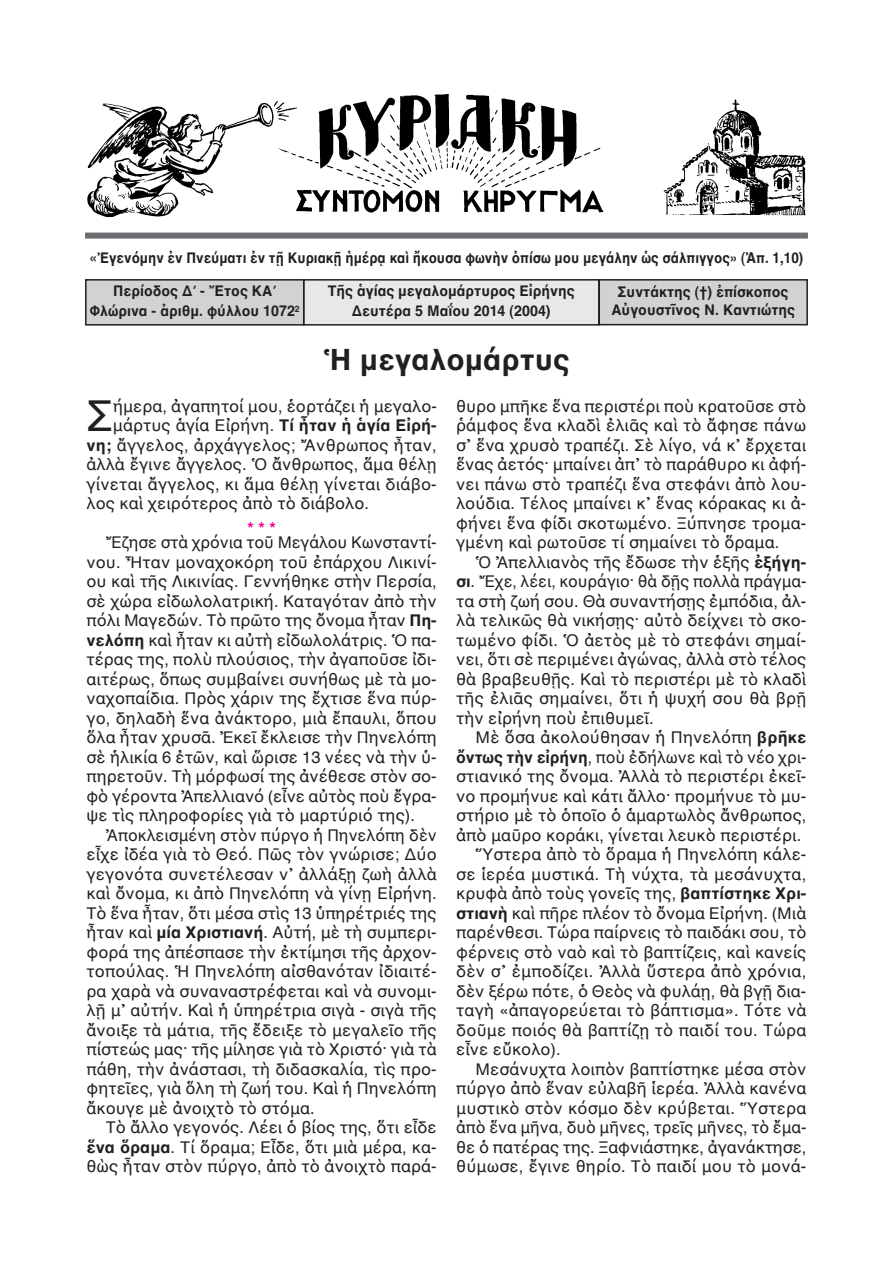
<style>
.page{position:relative;width:893px;height:1263px;background:#fff}
.page>*{position:absolute;margin:0;border:0;box-sizing:border-box;transform-origin:0 0}
.t1{font:43.5px "AL Helvetica";color:#231f20}
.t2{font:700 30px "AL Helvetica";color:#231f20}
.t3{font:16.5px/19.5px "AL Helvetica";color:#231f20;text-align:justify}
.t4{font:700 16.5px "AL Helvetica";color:#ed028c}
.t5{font:700 15px/19.5px "AL Helvetica";color:#231f20;text-align:center;scale:.95 1}
.t6{font:700 15px "AL Helvetica";color:#231f20;scale:.9 1}
.s1{font-weight:700}
</style>
<div class="page">
<div style="left:304px;top:280px;width:295px;height:45px;background:#e7e8e9"></div>
<div style="left:303px;top:279px;width:297px;height:47px;border:2px solid #231f20"></div>
<div style="left:86px;top:280px;width:218px;height:45px;background:#d1d2d4"></div>
<div style="left:85px;top:279px;width:219px;height:47px;border:2px solid #231f20"></div>
<div style="left:599px;top:280px;width:208px;height:45px;background:#d1d2d4"></div>
<div style="left:598px;top:279px;width:210px;height:46px;border:2px solid #231f20"></div>
<div style="left:85px;top:233px;width:723px;height:6px;background:#6c6d70"></div>
<img style="left:87px;top:94px;width:719px;height:124px">
<p class="t6" style="left:90px;top:249px;width:794px">«Ἐγενόμην ἐν Πνεύματι ἐν τῇ Κυριακῇ ἡμέρᾳ καὶ ἤκουσα φωνὴν ὀπίσω μου μεγάλην ὡς σάλπιγγος» (Ἀπ. 1,10)</p>
<p class="t5" style="left:328px;top:281px;width:262px">Τῆς ἁγίας μεγαλομάρτυρος Εἰρήνης<br>Δευτέρα 5 Μαΐου 2014 (2004)</p>
<p class="t5" style="left:90px;top:281px;width:222px">Περίοδος Δ΄ - Ἔτος ΚΑ΄<br>Φλώρινα - ἀριθμ. φύλλου 1072<sup>2</sup></p>
<p class="t5" style="left:611px;top:283px;width:195px;line-height:18px">Συντάκτης (†) ἐπίσκοπος<br>Αὐγουστῖνος Ν. Καντιώτης</p>
<h2 class="t2" style="left:323px;top:341px;width:248px">Ἡ μεγαλομάρτυς</h2>
<h1 class="t1" style="left:87px;top:390px;width:28px">Σ</h1>
<p class="t3" style="left:113px;top:396px;width:325px">ήμερα, ἀγαπητοί μου, ἑορτάζει ἡ μεγαλο-</p>
<p class="t3" style="left:113px;top:415px;width:325px">μάρτυς ἁγία Εἰρήνη. <span class="s1">Τί ἦταν ἡ ἁγία Εἰρή-</span></p>
<p class="t3" style="left:87px;top:435px;width:352px"><span class="s1">νη;</span> ἄγγελος, ἀρχάγγελος; Ἄνθρωπος ἦταν,</p>
<p class="t3" style="left:87px;top:454px;width:352px">ἀλλὰ ἔγινε ἄγγελος. Ὁ ἄνθρωπος, ἅμα θέλῃ</p>
<p class="t3" style="left:87px;top:474px;width:352px">γίνεται ἄγγελος, κι ἅμα θέλῃ γίνεται διάβο-</p>
<p class="t3" style="left:87px;top:493px;width:284px">λος καὶ χειρότερος ἀπὸ τὸ διάβολο.</p>
<p class="t4" style="left:247px;top:518px;width:30px">***</p>
<p class="t3" style="left:87px;top:532px;width:352px;text-indent:19px">Ἔζησε στὰ χρόνια τοῦ Μεγάλου Κωνσταντί&shy;νου. Ἦταν μοναχοκόρη τοῦ ἐπάρχου Λικινί&shy;ου καὶ τῆς Λικινίας. Γεννήθηκε στὴν Περσία, σὲ χώρα εἰδωλολατρική. Καταγόταν ἀπὸ τὴν πόλι Μαγεδών. Τὸ πρῶτο της ὄνομα ἦταν <span class="s1">Πη&shy;νελόπη</span> καὶ ἦταν κι αὐτὴ εἰδωλολάτρις. Ὁ πα&shy;τέρας της, πολὺ πλούσιος, τὴν ἀγαποῦσε ἰδι&shy;αιτέρως, ὅπως συμβαίνει συνήθως μὲ τὰ μο&shy;ναχοπαίδια. Πρὸς χάριν της ἔχτισε ἕνα πύρ&shy;γο, δηλαδὴ ἕνα ἀνάκτορο, μιὰ ἔπαυλι, ὅπου ὅλα ἦταν χρυσᾶ. Ἐκεῖ ἔκλεισε τὴν Πηνελόπη σὲ ἡλικία 6 ἐτῶν, καὶ ὥρισε 13 νέες νὰ τὴν ὑ&shy;πηρετοῦν. Τὴ μόρφωσί της ἀνέθεσε στὸν σο&shy;φὸ γέροντα Ἀπελλιανό (εἶνε αὐτὸς ποὺ ἔγρα&shy;ψε τὶς πληροφορίες γιὰ τὸ μαρτύριό της).</p>
<p class="t3" style="left:86px;top:825px;width:352px;text-indent:19px">Ἀποκλεισμένη στὸν πύργο ἡ Πηνελόπη δὲν εἶχε ἰδέα γιὰ τὸ Θεό. Πῶς τὸν γνώρισε; Δύο γεγονότα συνετέλεσαν ν᾿ ἀλλάξῃ ζωὴ ἀλλὰ καὶ ὄνομα, κι ἀπὸ Πηνελόπη νὰ γίνῃ Εἰρήνη.<br>Τὸ ἕνα ἦταν, ὅτι μέσα στὶς 13 ὑπηρέτριές της ἦταν καὶ <span class="s1">μία Χριστιανή</span>. Αὐτή, μὲ τὴ συμπερι&shy;φορά της ἀπέσπασε τὴν ἐκτίμησι τῆς ἀρχον&shy;τοπούλας. Ἡ Πηνελόπη αἰσθανόταν ἰδιαιτέ&shy;ρα χαρὰ νὰ συναναστρέφεται καὶ νὰ συνομι&shy;λῇ μ᾿ αὐτήν. Καὶ ἡ ὑπηρέτρια σιγὰ - σιγὰ τῆς ἄνοιξε τὰ μάτια, τῆς ἔδειξε τὸ μεγαλεῖο τῆς πίστεώς μας· τῆς μίλησε γιὰ τὸ Χριστό· γιὰ τὰ πάθη, τὴν ἀνάστασι, τὴ διδασκαλία, τὶς προ&shy;φητεῖες, γιὰ ὅλη τὴ ζωή του. Καὶ ἡ Πηνελόπη ἄκουγε μὲ ἀνοιχτὸ τὸ στόμα.</p>
<p class="t3" style="left:86px;top:1117px;width:352px;text-indent:19px">Τὸ ἄλλο γεγονός. Λέει ὁ βίος της, ὅτι εἶδε <span class="s1">ἕνα ὅραμα</span>. Τί ὅραμα; Εἶδε, ὅτι μιὰ μέρα, κα&shy;θὼς ἦταν στὸν πύργο, ἀπὸ τὸ ἀνοιχτὸ παρά-</p>
<p class="t3" style="left:456px;top:396px;width:352px">θυρο μπῆκε ἕνα περιστέρι ποὺ κρατοῦσε στὸ ῥάμφος ἕνα κλαδὶ ἐλιᾶς καὶ τὸ ἄφησε πάνω σ᾿ ἕνα χρυσὸ τραπέζι. Σὲ λίγο, νά κ᾿ ἔρχεται ἕνας ἀετός· μπαίνει ἀπ᾿ τὸ παράθυρο κι ἀφή&shy;νει πάνω στὸ τραπέζι ἕνα στεφάνι ἀπὸ λου&shy;λούδια. Τέλος μπαίνει κ᾿ ἕνας κόρακας κι ἀ&shy;φήνει ἕνα φίδι σκοτωμένο. Ξύπνησε τρομα&shy;γμένη καὶ ρωτοῦσε τί σημαίνει τὸ ὅραμα.</p>
<p class="t3" style="left:456px;top:552px;width:352px;text-indent:19px">Ὁ Ἀπελλιανὸς τῆς ἔδωσε τὴν ἑξῆς <span class="s1">ἐξήγη&shy;σι</span>. Ἔχε, λέει, κουράγιο· θὰ δῇς πολλὰ πράγμα&shy;τα στὴ ζωή σου. Θὰ συναντήσῃς ἐμπόδια, ἀλ&shy;λὰ τελικῶς θὰ νικήσῃς· αὐτὸ δείχνει τὸ σκο&shy;τωμένο φίδι. Ὁ ἀετὸς μὲ τὸ στεφάνι σημαί&shy;νει, ὅτι σὲ περιμένει ἀγώνας, ἀλλὰ στὸ τέλος θὰ βραβευθῇς. Καὶ τὸ περιστέρι μὲ τὸ κλαδὶ τῆς ἐλιᾶς σημαίνει, ὅτι ἡ ψυχή σου θὰ βρῇ τὴν εἰρήνη ποὺ ἐπιθυμεῖ.</p>
<p class="t3" style="left:475px;top:727px;width:332px">Μὲ ὅσα ἀκολούθησαν ἡ Πηνελόπη <span class="s1">βρῆκε</span></p>
<p class="t3" style="left:456px;top:747px;width:352px"><span class="s1">ὄντως τὴν εἰρήνη</span>, ποὺ ἐδήλωνε καὶ τὸ νέο χρι-</p>
<p class="t3" style="left:456px;top:766px;width:352px">στιανικό της ὄνομα. Ἀλλὰ τὸ περιστέρι ἐκεῖ-</p>
<p class="t3" style="left:456px;top:786px;width:352px">νο προμήνυε καὶ κάτι ἄλλο· προμήνυε τὸ μυ-</p>
<p class="t3" style="left:456px;top:805px;width:352px">στήριο μὲ τὸ ὁποῖο ὁ ἁμαρτωλὸς ἄνθρωπος,</p>
<p class="t3" style="left:456px;top:825px;width:347px">ἀπὸ μαῦρο κοράκι, γίνεται λευκὸ περιστέρι.</p>
<p class="t3" style="left:475px;top:844px;width:332px">Ὕστερα ἀπὸ τὸ ὅραμα ἡ Πηνελόπη κάλε-</p>
<p class="t3" style="left:456px;top:864px;width:352px">σε ἱερέα μυστικά. Τὴ νύχτα, τὰ μεσάνυχτα,</p>
<p class="t3" style="left:456px;top:883px;width:352px">κρυφὰ ἀπὸ τοὺς γονεῖς της, <span class="s1">βαπτίστηκε Χρι-</span></p>
<p class="t3" style="left:456px;top:903px;width:352px"><span class="s1">στιανὴ</span> καὶ πῆρε πλέον τὸ ὄνομα Εἰρήνη. (Μιὰ</p>
<p class="t3" style="left:456px;top:922px;width:352px">παρένθεσι. Τώρα παίρνεις τὸ παιδάκι σου, τὸ</p>
<p class="t3" style="left:456px;top:942px;width:352px">φέρνεις στὸ ναὸ καὶ τὸ βαπτίζεις, καὶ κανείς</p>
<p class="t3" style="left:456px;top:961px;width:352px">δὲν σ᾿ ἐμποδίζει. Ἀλλὰ ὕστερα ἀπὸ χρόνια,</p>
<p class="t3" style="left:456px;top:981px;width:352px">δὲν ξέρω πότε, ὁ Θεὸς νὰ φυλάῃ, θὰ βγῇ δια-</p>
<p class="t3" style="left:456px;top:1000px;width:352px">ταγὴ «ἀπαγορεύεται τὸ βάπτισμα». Τότε νὰ</p>
<p class="t3" style="left:456px;top:1020px;width:352px">δοῦμε ποιός θὰ βαπτίζῃ τὸ παιδί του. Τώρα</p>
<p class="t3" style="left:456px;top:1039px;width:106px">εἶνε εὔκολο).</p>
<p class="t3" style="left:475px;top:1059px;width:332px">Μεσάνυχτα λοιπὸν βαπτίστηκε μέσα στὸν</p>
<p class="t3" style="left:456px;top:1078px;width:352px">πύργο ἀπὸ ἕναν εὐλαβῆ ἱερέα. Ἀλλὰ κανένα</p>
<p class="t3" style="left:456px;top:1098px;width:352px">μυστικὸ στὸν κόσμο δὲν κρύβεται. Ὕστερα</p>
<p class="t3" style="left:456px;top:1117px;width:352px">ἀπὸ ἕνα μῆνα, δυὸ μῆνες, τρεῖς μῆνες, τὸ ἔμα-</p>
<p class="t3" style="left:456px;top:1137px;width:352px">θε ὁ πατέρας της. Ξαφνιάστηκε, ἀγανάκτησε,</p>
<p class="t3" style="left:456px;top:1156px;width:352px">θύμωσε, ἔγινε θηρίο. Τὸ παιδί μου τὸ μονά-</p>
</div>
